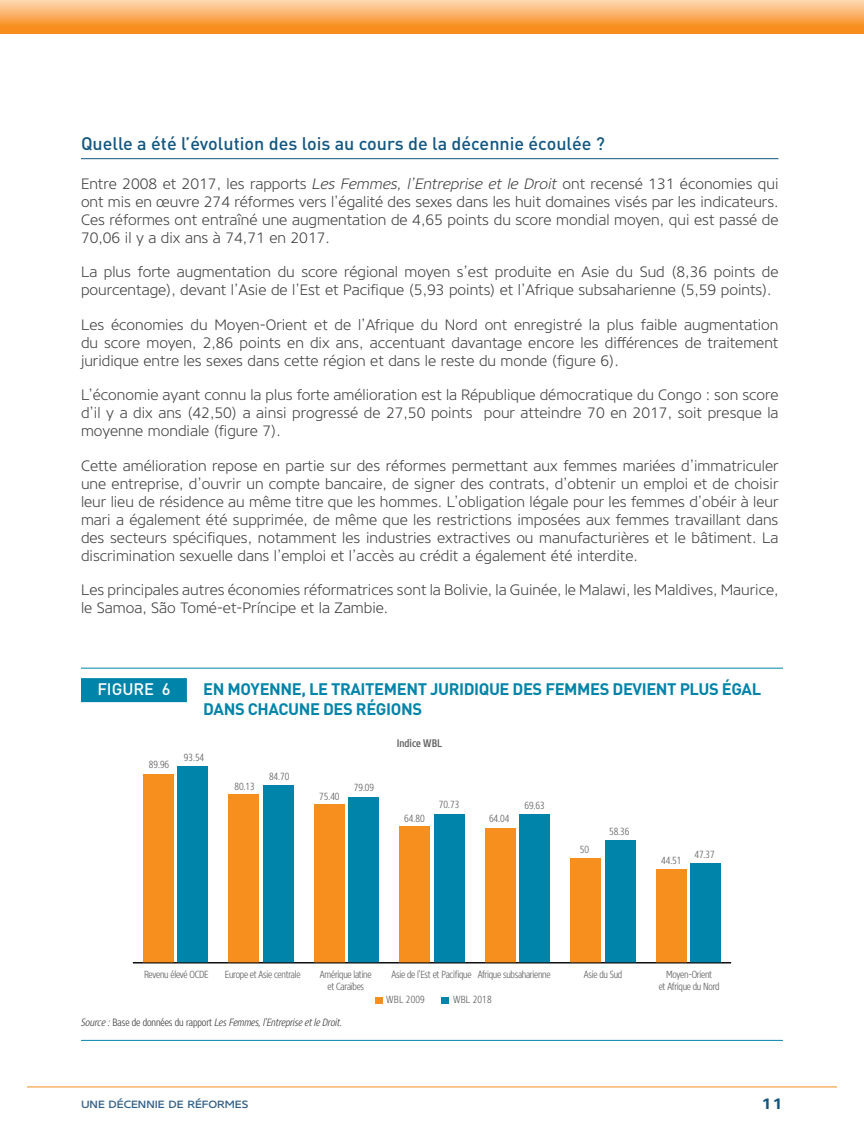
<style>
.page{position:relative;width:864px;height:1134px;background:#fff}
.page>*{position:absolute;margin:0;border:0;box-sizing:border-box;transform-origin:0 0}
.Subhead_1{font:500 18px "DIN";color:#125781}
.Box_Title_Equal_spac{font:700 16.5px/19.5px "DIN";letter-spacing:-.025em;color:#0084a9}
.Box_Title_Equal_spac-2{font:500 16.5px "DIN";letter-spacing:-.005em;color:#fff}
.Body{font:300 15px/18px "Core Sans N35";color:#414042;text-align:justify}
.t1{font:700 15px "Core Sans N63 Ex";color:#125781}
.t2{font:500 10.95px "Core Sans N57 Cn";color:#636466}
.Table_Source{font:italic 300 10.5px "Core Sans N37 Cn";letter-spacing:-.005em;color:#414042}
.t3{font:500 10.5px "Core Sans N53 Ex";color:#336189}
.t4{font:300 10.35px/12.3px "Core Sans N37 Cn";letter-spacing:-.025em;color:#636466;text-align:center}
.s1{font-style:italic}
.s2{font-style:normal}
</style>
<div class="page">
<hr style="left:27px;top:1087px;width:810px;height:1px;background:#f78f1e">
<svg style="left:0;top:0;width:864px;height:34px;background:#faac5a"></svg>
<hr style="left:81px;top:158px;width:698px;height:1px;background:#125781">
<hr style="left:81px;top:1040px;width:702px;height:1px;background:#0084a9">
<hr style="left:81px;top:668px;width:702px;height:1px;background:#0084a9">
<div style="left:81px;top:678px;width:106px;height:24px;background:#0084a9"></div>
<div style="left:442px;top:997px;width:7px;height:6px;background:#0084a9"></div>
<div style="left:375px;top:997px;width:8px;height:6px;background:#f78f1e"></div>
<hr style="left:133px;top:962px;width:598px;height:1px;background:#000">
<div style="left:177px;top:766px;width:31px;height:197px;background:#0084a9"></div>
<div style="left:263px;top:785px;width:31px;height:178px;background:#0084a9"></div>
<div style="left:348px;top:797px;width:31px;height:166px;background:#0084a9"></div>
<div style="left:434px;top:814px;width:30px;height:149px;background:#0084a9"></div>
<div style="left:519px;top:814px;width:31px;height:149px;background:#0084a9"></div>
<div style="left:605px;top:840px;width:30px;height:123px;background:#0084a9"></div>
<div style="left:690px;top:863px;width:31px;height:100px;background:#0084a9"></div>
<div style="left:143px;top:774px;width:31px;height:189px;background:#f78f1e"></div>
<div style="left:229px;top:794px;width:30px;height:169px;background:#f78f1e"></div>
<div style="left:314px;top:804px;width:31px;height:159px;background:#f78f1e"></div>
<div style="left:400px;top:827px;width:30px;height:136px;background:#f78f1e"></div>
<div style="left:485px;top:828px;width:31px;height:135px;background:#f78f1e"></div>
<div style="left:570px;top:858px;width:31px;height:105px;background:#f78f1e"></div>
<div style="left:656px;top:869px;width:31px;height:94px;background:#f78f1e"></div>
<hr style="left:133px;top:963px;width:598px;height:1px;background:#000">
<p class="Subhead_1" style="left:81px;top:132px;width:526px">Quelle a été l’évolution des lois au cours de la décennie écoulée ?</p>
<p class="Body" style="left:81px;top:175px;width:699px">Entre 2008 et 2017, les rapports <span class="s1">Les Femmes, l’Entreprise et le Droit</span> ont recensé 131 économies qui ont mis en œuvre 274 réformes vers l’égalité des sexes dans les huit domaines visés par les indicateurs.<br>Ces réformes ont entraîné une augmentation de 4,65 points du score mondial moyen, qui est passé de 70,06 il y a dix ans à 74,71 en 2017.</p>
<p class="Body" style="left:81px;top:263px;width:699px">La plus forte augmentation du score régional moyen s’est produite en Asie du Sud (8,36 points de pourcentage), devant l’Asie de l’Est et Pacifique (5,93 points) et l’Afrique subsaharienne (5,59 points).</p>
<p class="Body" style="left:81px;top:316px;width:699px">Les économies du Moyen-Orient et de l’Afrique du Nord ont enregistré la plus faible augmentation du score moyen, 2,86 points en dix ans, accentuant davantage encore les différences de traitement juridique entre les sexes dans cette région et dans le reste du monde (figure 6).</p>
<p class="Body" style="left:81px;top:386px;width:699px">L’économie ayant connu la plus forte amélioration est la République démocratique du Congo : son score d’il y a dix ans (42,50) a ainsi progressé de 27,50 points pour atteindre 70 en 2017, soit presque la moyenne mondiale (figure 7).</p>
<p class="Body" style="left:81px;top:457px;width:699px">Cette amélioration repose en partie sur des réformes permettant aux femmes mariées d’immatriculer une entreprise, d’ouvrir un compte bancaire, de signer des contrats, d’obtenir un emploi et de choisir leur lieu de résidence au même titre que les hommes. L’obligation légale pour les femmes d’obéir à leur mari a également été supprimée, de même que les restrictions imposées aux femmes travaillant dans des secteurs spécifiques, notamment les industries extractives ou manufacturières et le bâtiment. La discrimination sexuelle dans l’emploi et l’accès au crédit a également été interdite.</p>
<p class="Body" style="left:81px;top:581px;width:699px">Les principales autres économies réformatrices sont la Bolivie, la Guinée, le Malawi, les Maldives, Maurice, le Samoa, São Tomé-et-Príncipe et la Zambie.</p>
<p class="Box_Title_Equal_spac-2" style="left:97px;top:679px;width:75px">FIGURE 6</p>
<p class="Box_Title_Equal_spac" style="left:203px;top:679px;width:559px">EN MOYENNE, LE TRAITEMENT JURIDIQUE DES FEMMES DEVIENT PLUS ÉGAL<br>DANS CHACUNE DES RÉGIONS</p>
<p class="t4" style="left:149px;top:758px;width:22px">89.96</p>
<p class="t4" style="left:184px;top:751px;width:22px">93.54</p>
<p class="t4" style="left:235px;top:780px;width:22px">80.13</p>
<p class="t4" style="left:269px;top:770px;width:22px">84.70</p>
<p class="t4" style="left:319px;top:791px;width:22px">75.40</p>
<p class="t4" style="left:354px;top:782px;width:22px">79.09</p>
<p class="t2" style="left:397px;top:736px;width:47px">Indice WBL</p>
<p class="t4" style="left:404px;top:812px;width:22px">64.80</p>
<p class="t4" style="left:439px;top:799px;width:22px">70.73</p>
<p class="t4" style="left:489px;top:812px;width:22px">64.04</p>
<p class="t4" style="left:524px;top:800px;width:22px">69.63</p>
<p class="t4" style="left:580px;top:843px;width:11px">50</p>
<p class="t4" style="left:609px;top:825px;width:22px">58.36</p>
<p class="t4" style="left:661px;top:854px;width:22px">44.51</p>
<p class="t4" style="left:694px;top:848px;width:22px">47.37</p>
<p class="t4" style="left:144px;top:968px;width:66px">Revenu élevé OCDE</p>
<p class="t4" style="left:225px;top:968px;width:77px">Europe et Asie centrale</p>
<p class="t4" style="left:320px;top:968px;width:53px">Amérique latine et Caraïbes</p>
<p class="t4" style="left:392px;top:968px;width:160px">Asie de l’Est et Paci-que Afrique subsaharienne</p>
<p class="t4" style="left:584px;top:968px;width:40px">Asie du Sud</p>
<p class="t4" style="left:659px;top:968px;width:62px">Moyen-Orient<br>et Afrique du Nord</p>
<p class="t4" style="left:386px;top:994px;width:40px">WBL 2009</p>
<p class="t4" style="left:453px;top:994px;width:40px">WBL 2018</p>
<p class="Table_Source" style="left:81px;top:1016px;width:262px">Source : <span class="s2">Base de données du rapport</span> Les Femmes, l’Entreprise et le Droit.</p>
<p class="t3" style="left:81px;top:1097px;width:169px">UNE DÉCENNIE DE RÉFORMES</p>
<p class="t1" style="left:762px;top:1094px;width:23px">11</p>
</div>
